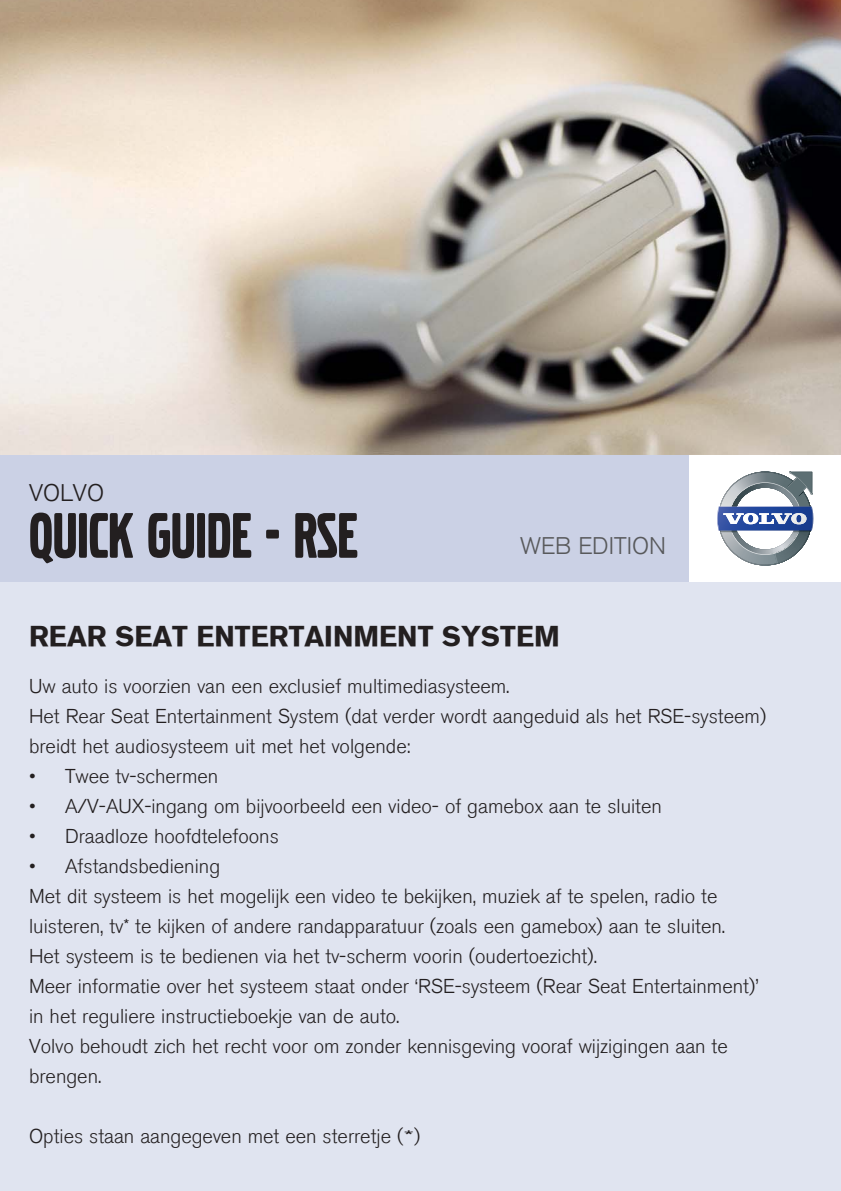
<style>
.page{position:relative;width:841px;height:1191px;background:#fff}
.page>*{position:absolute;margin:0;border:0;box-sizing:border-box;transform-origin:0 0}
.t1{font:67px "Volvo Broad";color:#231f20}
.t2{font:700 28px "Volvo Sans";color:#231f20}
.t3{font:300 24px "Volvo Sans";color:#58595b}
.t4{font:300 24px "Volvo Sans";color:#231f20}
.t5{font:300 20px/30px "Volvo Sans";color:#231f20;text-align:justify}
.s1{font-size:18px}
</style>
<div class="page">
<div style="left:1px;top:0;width:839px;height:1190px;background:#e0e4f0"></div>
<div style="left:1px;top:454px;width:839px;height:128px;background:#cbd1e5"></div>
<div style="left:689px;top:454px;width:151px;height:128px;background:#fff"></div>
<svg style="left:717px;top:471px;width:95px;height:94px"></svg>
<img style="left:1px;top:0;width:839px;height:454px">
<p class="t4" style="left:29px;top:482px;width:76px">VOLVO</p>
<h1 class="t1" style="left:29px;top:504px;width:330px">QUICK GUIDE - RSE</h1>
<p class="t3" style="left:520px;top:535px;width:147px">WEB EDITION</p>
<h2 class="t2" style="left:29px;top:619px;width:532px">REAR SEAT ENTERTAINMENT SYSTEM</h2>
<p class="t5" style="left:29px;top:672px;width:481px">Uw auto is voorzien van een exclusief multimediasysteem.</p>
<p class="t5" style="left:29px;top:702px;width:738px">Het Rear Seat Entertainment System (dat verder wordt aangeduid als het RSE-systeem)</p>
<p class="t5" style="left:29px;top:732px;width:383px">breidt het audiosysteem uit met het volgende:</p>
<p class="t5" style="left:65px;top:762px;width:155px">Twee tv-schermen</p>
<p class="t5" style="left:65px;top:792px;width:598px">A/V-AUX-ingang om bijvoorbeeld een video- of gamebox aan te sluiten</p>
<p class="t5" style="left:65px;top:822px;width:215px">Draadloze hoofdtelefoons</p>
<p class="t5" style="left:65px;top:852px;width:156px">Afstandsbediening</p>
<p class="t5" style="left:29px;top:882px;width:689px">Met dit systeem is het mogelijk een video te bekijken, muziek af te spelen, radio te</p>
<p class="t5" style="left:29px;top:912px;width:697px">luisteren, tv* te kijken of andere randapparatuur (zoals een gamebox) aan te sluiten.</p>
<p class="t5" style="left:29px;top:942px;width:569px">Het systeem is te bedienen via het tv-scherm voorin (oudertoezicht).</p>
<p class="t5" style="left:29px;top:972px;width:730px">Meer informatie over het systeem staat onder ‘RSE-systeem (Rear Seat Entertainment)’</p>
<p class="t5" style="left:29px;top:1002px;width:372px">in het reguliere instructieboekje van de auto.</p>
<p class="t5" style="left:29px;top:1032px;width:699px">Volvo behoudt zich het recht voor om zonder kennisgeving vooraf wijzigingen aan te</p>
<p class="t5" style="left:29px;top:1062px;width:74px">brengen.</p>
<p class="t5" style="left:29px;top:1122px;width:392px">Opties staan aangegeven met een sterretje (<span class="s1">*</span>)</p>
<p class="t5" style="left:29px;top:762px;width:8px">• • • •</p>
</div>
